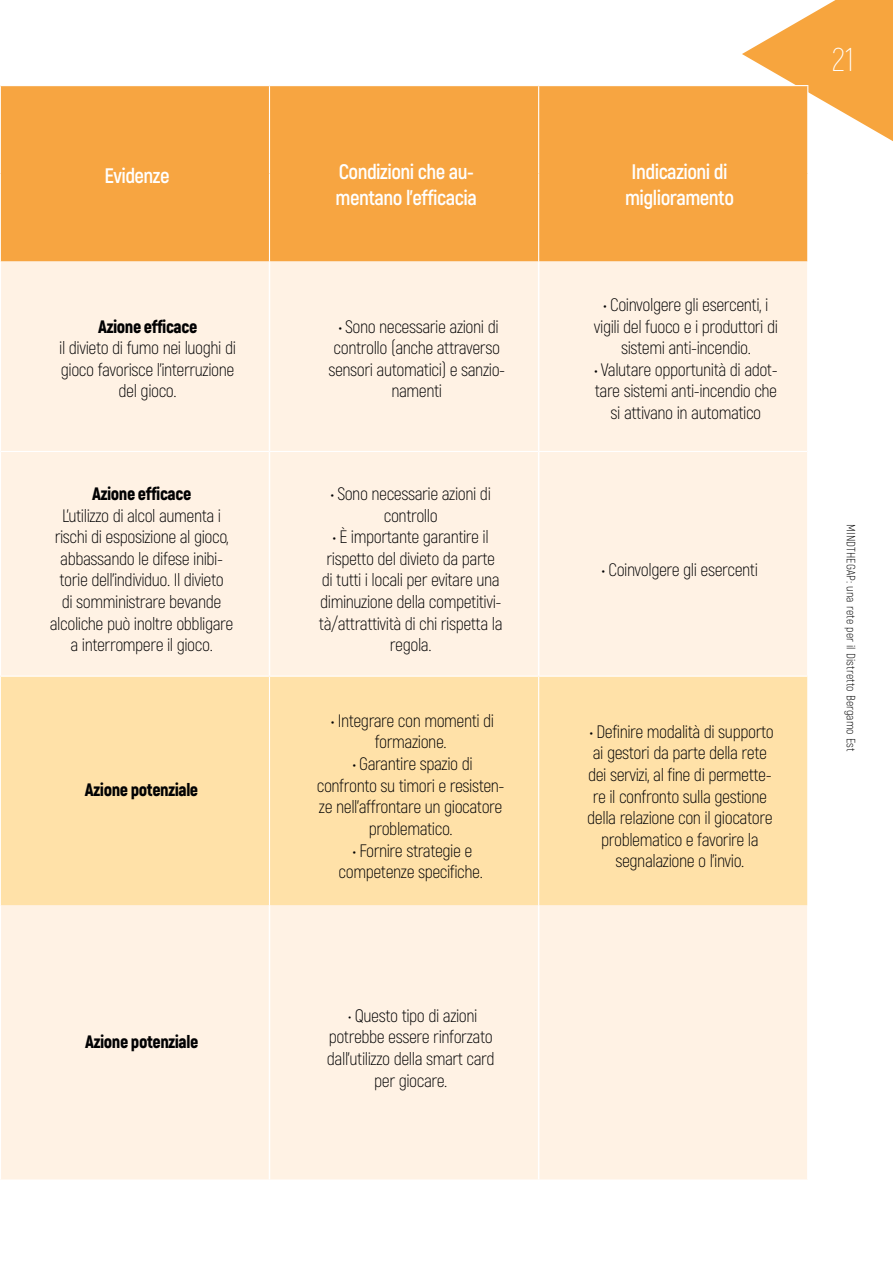
<style>
.page{position:relative;width:893px;height:1263px;background:#fff}
.page>*{position:absolute;margin:0;border:0;box-sizing:border-box;transform-origin:0 0}
.t1{font:200 33px "Akrobat";color:#fff}
.t2{font:700 21px/25.2px "Akrobat";letter-spacing:-.025em;color:#fff}
.t3{font:300 18px/21.6px "Akrobat";letter-spacing:-.025em;color:#020203;text-align:center}
.t4{font:900 18px "Akrobat";letter-spacing:-.025em;color:#020203}
.t5{font:300 12px "Akrobat";letter-spacing:.01em;color:#000}
.s1{font-weight:400}
</style>
<div class="page">
<svg style="left:742px;top:0;width:151px;height:141px"></svg>
<div style="left:1px;top:86px;width:806px;height:175px;background:#f7a541"></div>
<div style="left:1px;top:261px;width:806px;height:918px;background:#fff2e4"></div>
<div style="left:1px;top:677px;width:806px;height:228px;background:#ffe1a8"></div>
<hr style="left:539px;top:85px;width:269px;height:1px;background:#fff">
<hr style="left:269px;top:86px;width:1px;height:88px;background:#fff">
<hr style="left:538px;top:86px;width:1px;height:88px;background:#fff">
<hr style="left:807px;top:86px;width:1px;height:88px;background:#fff">
<hr style="left:269px;top:174px;width:1px;height:87px;background:#fff">
<hr style="left:538px;top:174px;width:1px;height:87px;background:#fff">
<hr style="left:269px;top:452px;width:1px;height:224px;background:#fff">
<hr style="left:538px;top:452px;width:1px;height:224px;background:#fff">
<hr style="left:269px;top:905px;width:1px;height:274px;background:#fff">
<hr style="left:538px;top:905px;width:1px;height:274px;background:#fff">
<hr style="left:0;top:676px;width:269px;height:1px;background:#fff">
<hr style="left:269px;top:676px;width:270px;height:1px;background:#fff">
<hr style="left:539px;top:676px;width:269px;height:1px;background:#fff">
<hr style="left:269px;top:677px;width:1px;height:228px;background:#fff">
<hr style="left:538px;top:677px;width:1px;height:228px;background:#fff">
<hr style="left:269px;top:261px;width:1px;height:190px;background:#fff">
<hr style="left:538px;top:261px;width:1px;height:190px;background:#fff">
<hr style="left:0;top:451px;width:269px;height:1px;background:#fff">
<hr style="left:269px;top:451px;width:270px;height:1px;background:#fff">
<hr style="left:539px;top:451px;width:268px;height:1px;background:#fff">
<p class="t2" style="left:104px;top:163px;width:67px">Evidenze</p>
<p class="t2" style="left:335px;top:159px;width:143px">Condizioni che au&shy;mentano l’efficacia</p>
<p class="t2" style="left:625px;top:159px;width:111px;text-align:center">Indicazioni di miglioramento</p>
<p class="t4" style="left:98px;top:315px;width:101px">Azione efficace</p>
<p class="t3" style="left:59px;top:337px;width:178px">il divieto di fumo nei luoghi di gioco favorisce l’interruzione del gioco.</p>
<p class="t4" style="left:92px;top:482px;width:101px">Azione efficace</p>
<p class="t3" style="left:50px;top:504px;width:185px">L’utilizzo di alcol aumenta i rischi di esposizione al gioco, abbassando le difese inibi&shy;torie dell’individuo. Il divieto<br>di somministrare bevande alcoliche può inoltre obbligare a interrompere il gioco.</p>
<p class="t4" style="left:85px;top:778px;width:115px">Azione potenziale</p>
<p class="t4" style="left:85px;top:1030px;width:115px">Azione potenziale</p>
<p class="t3" style="left:328px;top:315px;width:178px"><span class="s1">•</span> Sono necessarie azioni di controllo (anche attraverso sensori automatici) e sanzio&shy;namenti</p>
<p class="t3" style="left:331px;top:483px;width:162px"><span class="s1">•</span> Sono necessarie azioni di controllo</p>
<p class="t3" style="left:319px;top:526px;width:185px"><span class="s1">•</span> È importante garantire il rispetto del divieto da parte di tutti i locali per evitare una diminuzione della competitivi&shy;tà/attrattività di chi rispetta la regola.</p>
<p class="t3" style="left:331px;top:710px;width:165px"><span class="s1">•</span> Integrare con momenti di formazione.</p>
<p class="t3" style="left:317px;top:753px;width:189px"><span class="s1">•</span> Garantire spazio di<br>confronto su timori e resisten&shy;ze nell’affrontare un giocatore problematico.</p>
<p class="t3" style="left:339px;top:839px;width:146px"><span class="s1">•</span> Fornire strategie e competenze specifiche.</p>
<p class="t3" style="left:327px;top:1005px;width:169px">• Questo tipo di azioni potrebbe essere rinforzato dall’utilizzo della smart card per giocare.</p>
<p class="t3" style="left:594px;top:294px;width:186px"><span class="s1">•</span> Coinvolgere gli esercenti, i vigili del fuoco e i produttori di sistemi anti-incendio.</p>
<p class="t3" style="left:594px;top:359px;width:185px"><span class="s1">•</span> Valutare opportunità di adot&shy;tare sistemi anti-incendio che si attivano in automatico</p>
<p class="t3" style="left:602px;top:558px;width:157px"><span class="s1">•</span> Coinvolgere gli esercenti</p>
<p class="t3" style="left:587px;top:720px;width:188px"><span class="s1">•</span> Definire modalità di supporto ai gestori da parte della rete dei servizi, al fine di permette&shy;re il confronto sulla gestione della relazione con il giocatore problematico e favorire la segnalazione o l’invio.</p>
<h1 class="t1" style="left:832px;top:40px;width:23px">21</h1>
<p class="t5" style="left:858px;top:524px;width:229px;rotate:90deg">MINDTHEGAP: una rete per il Distretto Bergamo Est</p>
</div>
